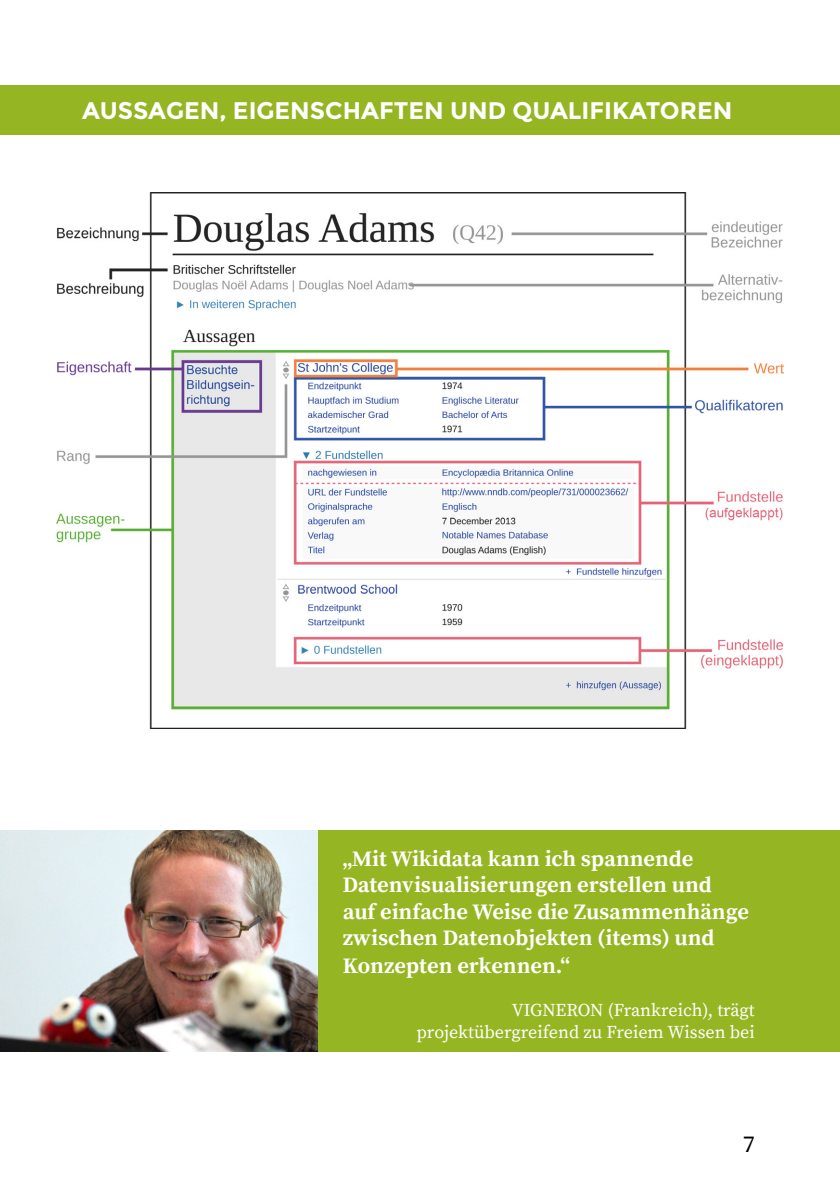
<style>
.page{position:relative;width:840px;height:1191px;background:#fff}
.page>*{position:absolute;margin:0;border:0;box-sizing:border-box;transform-origin:0 0}
.t1{font:700 24px "Montserrat";color:#fff}
.t2{font:24px "Source Serif Pro";color:#000}
.t3{font:700 22px/26.8px "Source Serif Pro";color:#fff}
.t4{font:18px "Source Serif Pro";color:#fff}
</style>
<div class="page">
<div style="left:0;top:85px;width:839px;height:49px;background:#96b522"></div>
<img style="left:57px;top:193px;width:726px;height:536px">
<div style="left:317px;top:830px;width:522px;height:221px;background:#96b522"></div>
<img style="left:0;top:830px;width:317px;height:221px">
<p class="t1" style="left:82px;top:96px;width:651px">AUSSAGEN, EIGENSCHAFTEN UND QUALIFIKATOREN</p>
<p class="t3" style="left:342px;top:846px;width:407px">„Mit Wikidata kann ich spannende Datenvisualisierungen erstellen und auf einfache Weise die Zusammenhänge zwischen Datenobjekten (items) und Konzepten erkennen.“</p>
<p class="t4" style="left:511px;top:999px;width:244px">VIGNERON (Frankreich), trägt</p>
<p class="t4" style="left:416px;top:1021px;width:340px">projektübergreifend zu Freiem Wissen bei</p>
<p class="t2" style="left:742px;top:1129px;width:13px">7</p>
</div>
